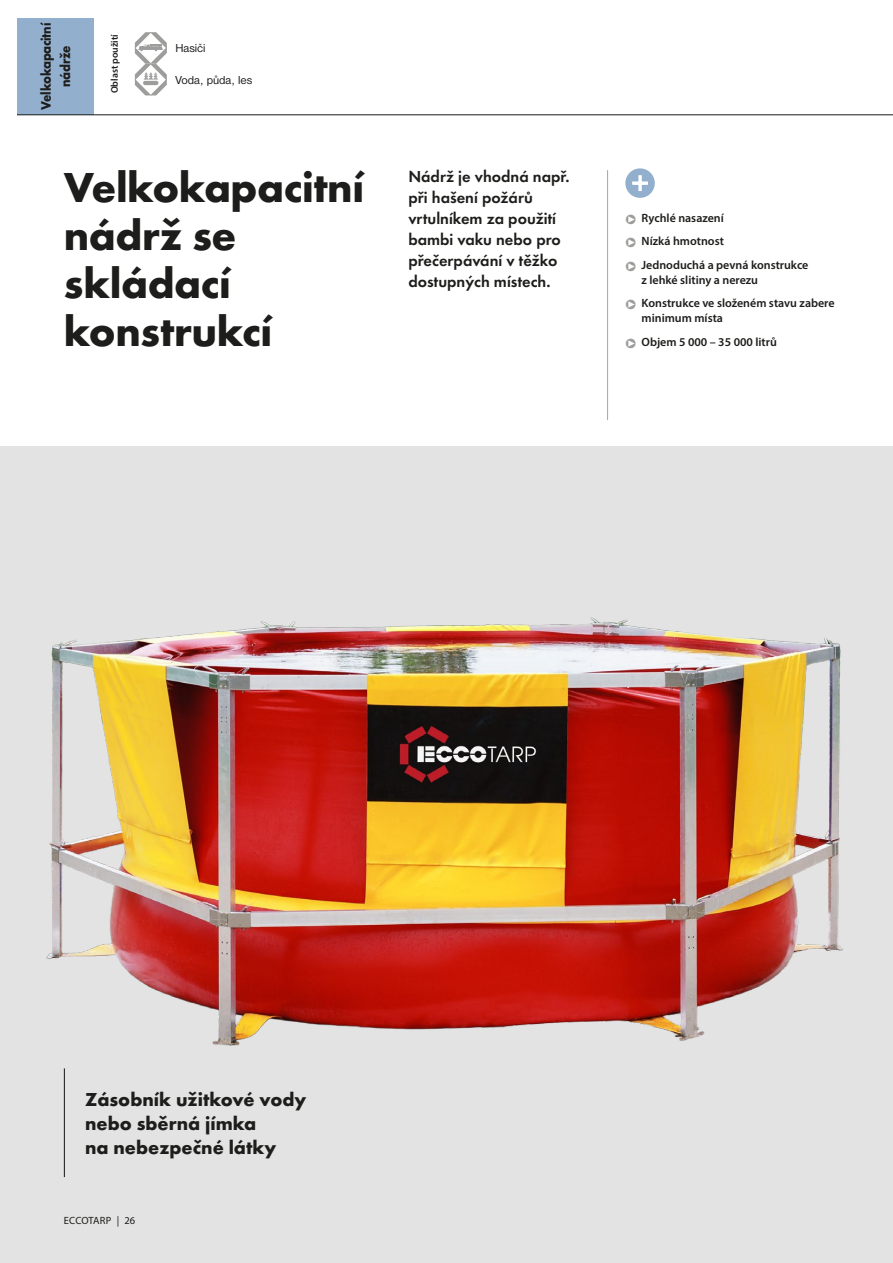
<style>
.page{position:relative;width:893px;height:1263px;background:#fff}
.page>*{position:absolute;margin:0;border:0;box-sizing:border-box;transform-origin:0 0}
._2018_H1{font:700 43.5px/48px "Futura TOT";letter-spacing:-.01em;color:#1d1d1b}
._2018_vykrik_foto{font:700 19.5px/24px "Futura TOT";color:#1d1d1b}
._2018_perex{font:600 16.5px/21px "Futura TOT";color:#1d1d1b}
.t1{font:700 14.25px/19.5px "Futura TOT";letter-spacing:-.02em;color:#1d1d1b;text-align:center;scale:.9 1}
.t2{font:600 12px/15px "Myriad Pro";color:#1d1d1b}
._2018_zahlavi_aplika{font:12px "Nimbus Sans DOT";color:#1d1d1b}
.t3{font:10.5px "Myriad Pro";color:#1d1d1b}
.t4{font:600 9.75px "Myriad Pro";color:#1d1d1b}
.s1{color:#9d9d9c}
</style>
<div class="page">
<div style="left:0;top:446px;width:893px;height:817px;background:#e3e3e3"></div>
<img style="left:46px;top:617px;width:797px;height:497px">
<hr style="left:64px;top:1068px;width:1px;height:109px;background:#1d1d1b">
<div style="left:17px;top:18px;width:77px;height:96px;background:#92afcd"></div>
<hr style="left:17px;top:114px;width:876px;height:1px;background:#1d1d1b">
<div style="left:625px;top:168px;width:30px;height:30px;background:#92afcd;border-radius:50%"></div>
<svg style="left:632px;top:175px;width:16px;height:16px"></svg>
<hr style="left:607px;top:170px;width:1px;height:250px;background:#92afcd">
<svg style="left:135px;top:32px;width:32px;height:63px"></svg>
<hr style="left:143px;top:81px;width:15px;height:4px;background:#9d9d9c;border-radius:2px">
<p class="t1" style="left:36px;top:110px;width:98px;rotate:-90deg">Velkokapacitní nádrže</p>
<p class="t4" style="left:108px;top:93px;width:61px;rotate:-90deg">Oblast použití</p>
<p class="_2018_zahlavi_aplika" style="left:175px;top:41px;width:32px">Hasiči</p>
<p class="_2018_zahlavi_aplika" style="left:175px;top:73px;width:78px">Voda, půda, les</p>
<p class="_2018_H1" style="left:64px;top:163px;width:302px">Velkokapacitní nádrž se skládací konstrukcí</p>
<p class="_2018_perex" style="left:408px;top:166px;width:163px">Nádrž je vhodná např. při hašení požárů vrtulníkem za použití bambi vaku nebo pro přečerpávání v těžko dostupných místech.</p>
<p class="t2" style="left:625px;top:210px;width:101px"><span class="s1">❑</span> Rychlé nasazení</p>
<p class="t2" style="left:625px;top:233px;width:101px"><span class="s1">❑</span> Nízká hmotnost</p>
<p class="t2" style="left:642px;top:257px;width:168px;text-indent:-17px"><span class="s1">❑</span> Jednoduchá a pevná konstrukce z lehké slitiny a nerezu</p>
<p class="t2" style="left:642px;top:295px;width:195px;text-indent:-17px"><span class="s1">❑</span> Konstrukce ve složeném stavu zabere minimum místa</p>
<p class="t2" style="left:625px;top:334px;width:154px"><span class="s1">❑</span> Objem 5 000 – 35 000 litrů</p>
<p class="_2018_vykrik_foto" style="left:85px;top:1087px;width:223px">Zásobník užitkové vody nebo sběrná jímka<br>na nebezpečné látky</p>
<p class="t3" style="left:64px;top:1214px;width:73px">ECCOTARP | 26</p>
</div>
